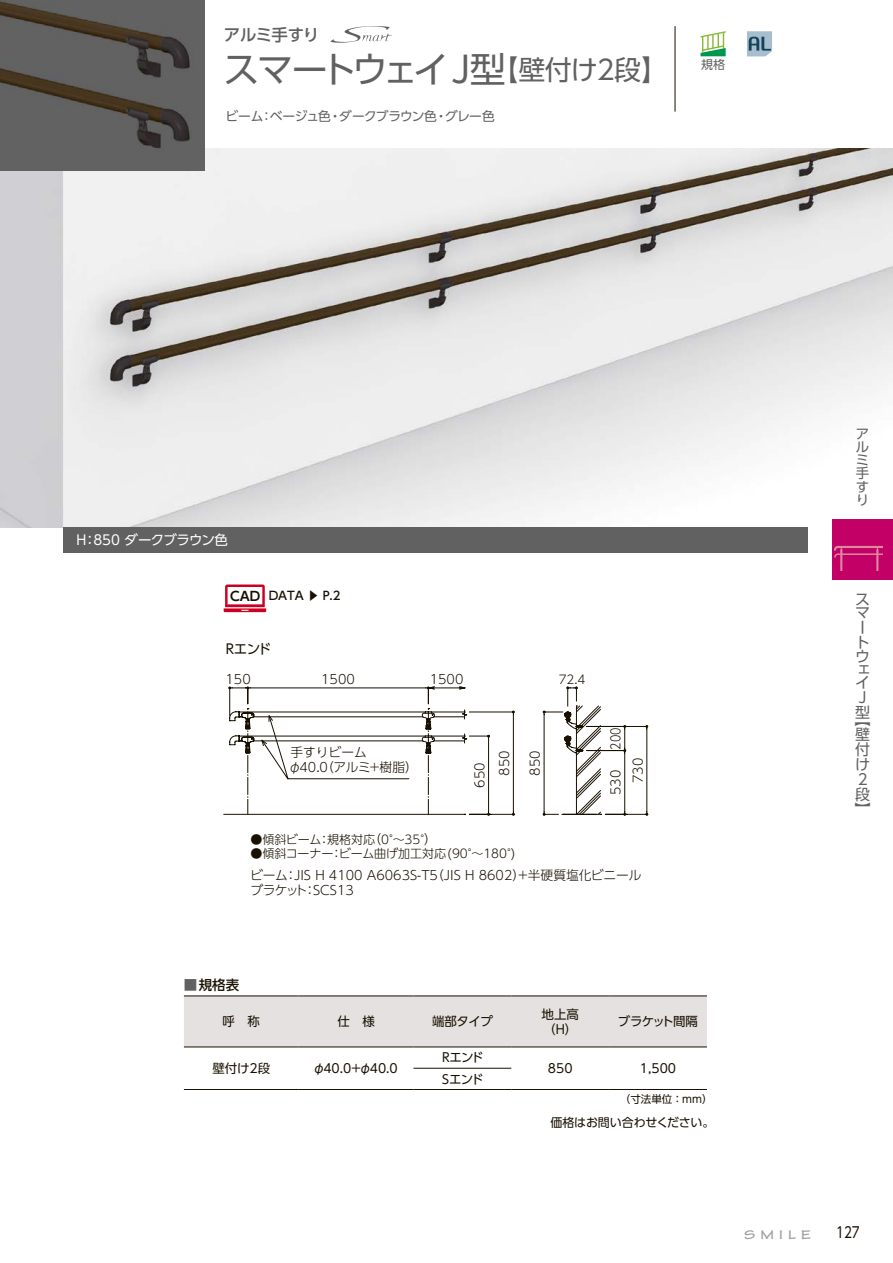
<style>
.page{position:relative;width:893px;height:1263px;background:#fff}
.page>*{position:absolute;margin:0;border:0;box-sizing:border-box;transform-origin:0 0}
.t1{font:36px "UD Shin Go Pro";letter-spacing:-.1em;color:#616161}
.t2{font:500 16.5px "UD Shin Go Pro";letter-spacing:-.035em;color:#616161}
.t3{font:15px/15px "UD Shin Go Pro";color:#616161}
.t4{font:15px "UD Shin Go Pro";color:#181000;scale:.8 1}
.t5{font:13.5px "UD Shin Go Pro";letter-spacing:-.035em;color:#fff}
.t6{font:13.5px/13px "UD Shin Go Pro";color:#616161;text-align:justify}
.t7{font:700 expanded 13.5px "Tekton Pro";letter-spacing:.38em;color:#a2a2a4}
.t8{font:13.5px "UD Shin Go Pro Regular 90 pv RKSJ H";color:#181000}
.t9{font:500 13.5px "UD Shin Go Pro";color:#181000}
.t10{font:300 12.75px/14.2px "UD Shin Go Pro";color:#181000}
.t11{font:12.75px/15px "UD Shin Go Pro Light 90 pv RKSJ H";color:#181000}
.t12{font:12.75px "UD Shin Go Pro";letter-spacing:-.04em;color:#616161}
.t13{font:12.75px "UD Shin Go Pro Light 90 pv RKSJ H";color:#181000;scale:.88 1}
.t14{font:12.45px/15px "UD Shin Go Pro";letter-spacing:-.015em;color:#181000}
.t15{font:12.45px "UD Shin Go Pro";letter-spacing:-.06em;color:#181000}
.t16{font:300 12px "UD Shin Go Pro";color:#181000}
.t17{font:12px "UD Shin Go Pro";letter-spacing:-.015em;color:#181000}
.t18{font:12px "UD Shin Go Pro Light 90 pv RKSJ H";color:#181000}
.t19{font:12px "UD Shin Go Pro";color:#616161}
.t20{font:500 11.7px "UD Shin Go Pro";color:#181000}
.t21{font:10.5px "UD Shin Go Pro";color:#181000}
.s1{font-size:27px}
.s2{font-family:"UD Shin Go Pro De";font-weight:700;font-size:12.75px}
.s3{font-size:12.75px}
.s4{color:#616161}
</style>
<div class="page">
<svg style="left:229px;top:686px;width:419px;height:129px"></svg>
<svg style="left:223px;top:705px;width:378px;height:111px"></svg>
<div style="left:184px;top:997px;width:523px;height:50px;background:#e5e1e0"></div>
<hr style="left:184px;top:1089px;width:115px;height:1px;background:#181000">
<hr style="left:511px;top:1089px;width:98px;height:1px;background:#181000">
<hr style="left:609px;top:1089px;width:98px;height:1px;background:#181000">
<hr style="left:299px;top:1089px;width:115px;height:1px;background:#181000">
<hr style="left:414px;top:1089px;width:97px;height:1px;background:#181000">
<hr style="left:414px;top:1068px;width:97px;height:1px;background:#181000">
<hr style="left:184px;top:996px;width:115px;height:1px;background:#181000">
<hr style="left:299px;top:996px;width:115px;height:1px;background:#181000">
<hr style="left:414px;top:996px;width:97px;height:1px;background:#181000">
<hr style="left:511px;top:996px;width:98px;height:1px;background:#181000">
<hr style="left:609px;top:996px;width:98px;height:1px;background:#181000">
<hr style="left:184px;top:1047px;width:115px;height:1px;background:#181000">
<hr style="left:299px;top:1047px;width:115px;height:1px;background:#181000">
<hr style="left:414px;top:1047px;width:97px;height:1px;background:#181000">
<hr style="left:511px;top:1047px;width:98px;height:1px;background:#181000">
<hr style="left:609px;top:1047px;width:98px;height:1px;background:#181000">
<img style="left:1px;top:149px;width:892px;height:378px">
<div style="left:64px;top:527px;width:744px;height:26px;background:#616161"></div>
<img style="left:0;top:149px;width:1px;height:378px">
<div style="left:832px;top:519px;width:61px;height:60px;background:#c30065"></div>
<hr style="left:840px;top:549px;width:2px;height:22px;background:#de88a0">
<hr style="left:876px;top:549px;width:2px;height:22px;background:#de88a0">
<svg style="left:834px;top:545px;width:49px;height:24px"></svg>
<img style="left:0;top:0;width:204px;height:170px">
<svg style="left:330px;top:26px;width:62px;height:17px"></svg>
<svg style="left:700px;top:31px;width:26px;height:25px"></svg>
<svg style="left:747px;top:31px;width:25px;height:25px"></svg>
<hr style="left:675px;top:26px;width:1px;height:86px;background:#181000">
<svg style="left:224px;top:584px;width:42px;height:28px"></svg>
<p class="t2" style="left:224px;top:21px;width:97px">アルミ手すり</p>
<h1 class="t1" style="left:224px;top:40px;width:446px">スマートウェイJ型<span class="s1">【壁付け2段】</span></h1>
<p class="t19" style="left:701px;top:55px;width:25px">規格</p>
<p class="t12" style="left:226px;top:106px;width:271px">ビーム：ベージュ色・ダークブラウン色・グレー色</p>
<p class="t5" style="left:77px;top:529px;width:153px">H：850 ダークブラウン色</p>
<p class="t20" style="left:230px;top:586px;width:112px"><span class="s2">CAD</span> DATA ▶ P.2</p>
<p class="t8" style="left:226px;top:637px;width:47px">Rエンド</p>
<p class="t11" style="left:226px;top:671px;width:27px">150</p>
<p class="t11" style="left:321px;top:671px;width:35px">1500</p>
<p class="t11" style="left:430px;top:671px;width:35px">1500</p>
<p class="t18" style="left:559px;top:670px;width:28px">72.4</p>
<p class="t13" style="left:605px;top:750px;width:27px;rotate:-90deg">200</p>
<p class="t11" style="left:289px;top:745px;width:131px">手すりビーム<br>φ40.0（アルミ+樹脂）</p>
<p class="t11" style="left:496px;top:776px;width:27px;rotate:-90deg">850</p>
<p class="t11" style="left:527px;top:776px;width:27px;rotate:-90deg">850</p>
<p class="t11" style="left:472px;top:788px;width:27px;rotate:-90deg">650</p>
<p class="t11" style="left:604px;top:783px;width:27px;line-height:22.2px;text-indent:-12px;rotate:-90deg">530<br>730</p>
<p class="t16" style="left:251px;top:830px;width:188px">●傾斜ビーム：規格対応<span class="s3">（</span>0°～35°<span class="s3">）</span></p>
<p class="t16" style="left:251px;top:844px;width:275px">●傾斜コーナー：ビーム曲げ加工対応<span class="s3">（</span>90°～180°<span class="s3">）</span></p>
<p class="t10" style="left:250px;top:868px;width:393px">ビーム：JIS H 4100 A6063S-T5（JIS H 8602）+半硬質塩化ビニールブラケット：SCS13</p>
<p class="t9" style="left:184px;top:974px;width:57px"><span class="s4">■</span>規格表</p>
<p class="t14" style="left:223px;top:1013px;width:39px">呼　称</p>
<p class="t14" style="left:337px;top:1013px;width:39px">仕　様</p>
<p class="t14" style="left:432px;top:1013px;width:62px">端部タイプ</p>
<p class="t14" style="left:542px;top:1006px;width:39px">地上高（H）</p>
<p class="t15" style="left:618px;top:1011px;width:82px">ブラケット間隔</p>
<p class="t14" style="left:212px;top:1060px;width:59px">壁付け2段</p>
<p class="t14" style="left:313px;top:1060px;width:87px">φ40.0+φ40.0</p>
<p class="t14" style="left:442px;top:1050px;width:43px">Rエンド</p>
<p class="t14" style="left:548px;top:1060px;width:26px">850</p>
<p class="t14" style="left:640px;top:1060px;width:38px">1,500</p>
<p class="t14" style="left:442px;top:1071px;width:43px">Sエンド</p>
<p class="t21" style="left:620px;top:1090px;width:94px">（寸法単位 ：mm）</p>
<p class="t17" style="left:550px;top:1112px;width:166px">価格はお問い合わせください。</p>
<p class="t6" style="left:856px;top:427px;width:15px">アルミ手すり</p>
<p class="t3" style="left:855px;top:591px;width:16px;line-height:14.4px;text-align:justify">スマートウ</p>
<p class="t3" style="left:855px;top:662px;width:16px;line-height:12.8px">ェイ</p>
<p class="t3" style="left:855px;top:689px;width:16px">J型</p>
<p class="t3" style="left:855px;top:711px;width:16px">【壁付け<br>2段】</p>
<p class="t7" style="left:744px;top:1226px;width:68px">SMILE</p>
<p class="t4" style="left:836px;top:1220px;width:31px">127</p>
</div>
